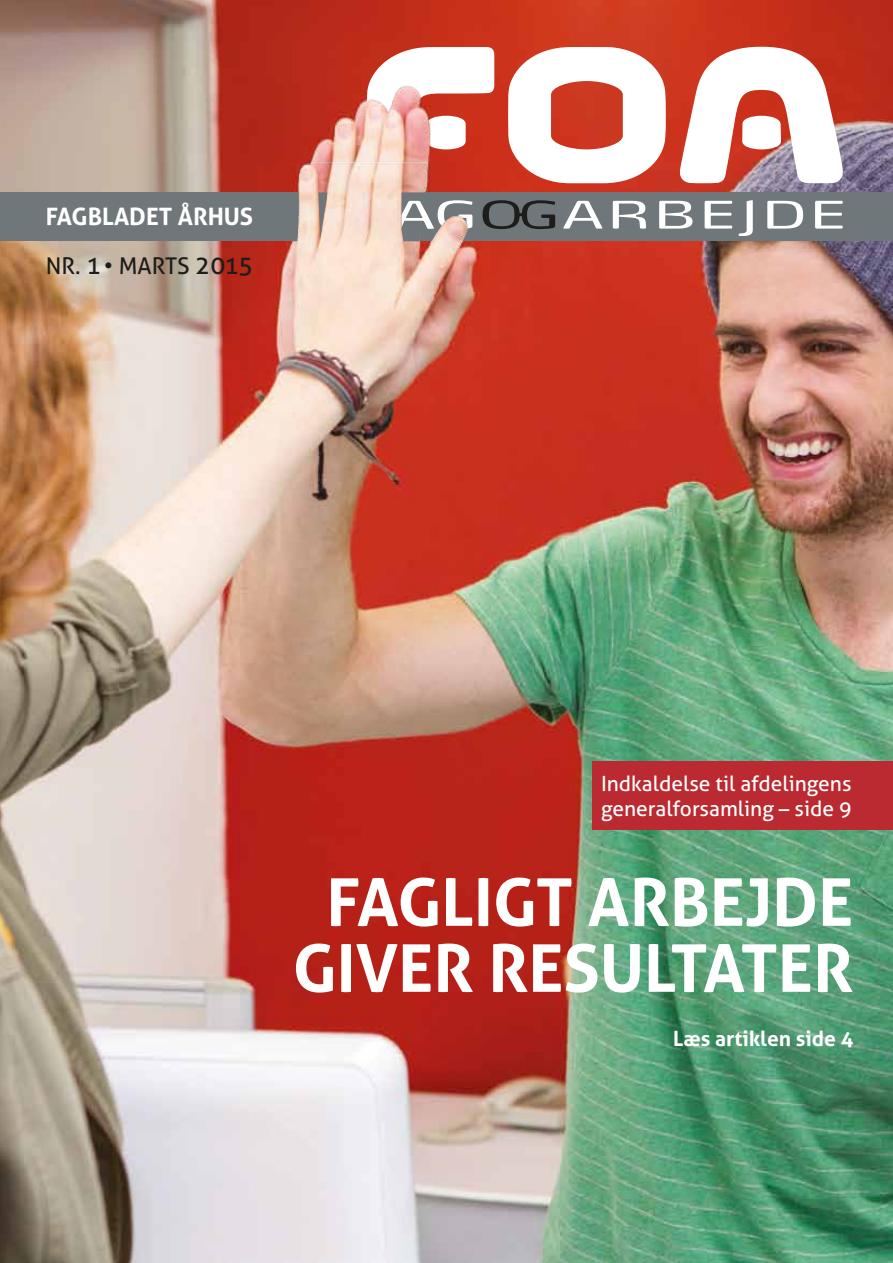
<style>
.page{position:relative;width:893px;height:1263px;background:#fff}
.page>*{position:absolute;margin:0;border:0;box-sizing:border-box;transform-origin:0 0}
.t1{font:700 66px/66px "Aller";color:#fff;text-align:center}
.t2{font:700 24px "Aller";color:#fff}
.t3{font:23.1px "Aller";color:#1d1d1b}
.t4{font:21px/25.5px "Aller";color:#fff}
.t5{font:700 21px "Aller";color:#fff}
.s1{font-size:25.2px}
</style>
<div class="page">
<img style="left:0;top:0;width:893px;height:1263px">
<div style="left:0;top:192px;width:309px;height:49px;background:#70777a"></div>
<div style="left:396px;top:192px;width:497px;height:49px;background:#70777a"></div>
<svg style="left:367px;top:47px;width:127px;height:8px"></svg>
<svg style="left:678px;top:47px;width:166px;height:137px"></svg>
<svg style="left:508px;top:47px;width:158px;height:136px"></svg>
<svg style="left:815px;top:201px;width:28px;height:28px"></svg>
<svg style="left:739px;top:200px;width:14px;height:36px"></svg>
<svg style="left:705px;top:201px;width:27px;height:28px"></svg>
<svg style="left:767px;top:201px;width:36px;height:28px"></svg>
<svg style="left:659px;top:201px;width:33px;height:28px"></svg>
<svg style="left:613px;top:201px;width:33px;height:28px"></svg>
<svg style="left:563px;top:201px;width:39px;height:28px"></svg>
<svg style="left:506px;top:200px;width:49px;height:29px"></svg>
<img style="left:259px;top:55px;width:247px;height:192px">
<div style="left:592px;top:762px;width:301px;height:68px;background:#ba2a30"></div>
<svg style="left:291px;top:217px;width:8px;height:24px"></svg>
<svg style="left:318px;top:192px;width:9px;height:47px"></svg>
<svg style="left:367px;top:192px;width:105px;height:49px"></svg>
<p class="t2" style="left:46px;top:201px;width:209px">FAGBLADET ÅRHUS</p>
<p class="t3" style="left:46px;top:251px;width:209px">NR. <span class="s1">1</span>• MARTS <span class="s1">2015</span></p>
<p class="t4" style="left:601px;top:771px;width:252px">Indkaldelse til afdelingens generalforsamling – side 9</p>
<h1 class="t1" style="left:293px;top:869px;width:562px">FAGLIGT ARBEJDE<br>GIVER RESULTATER</h1>
<p class="t5" style="left:673px;top:1025px;width:182px">Læs artiklen side 4</p>
</div>
